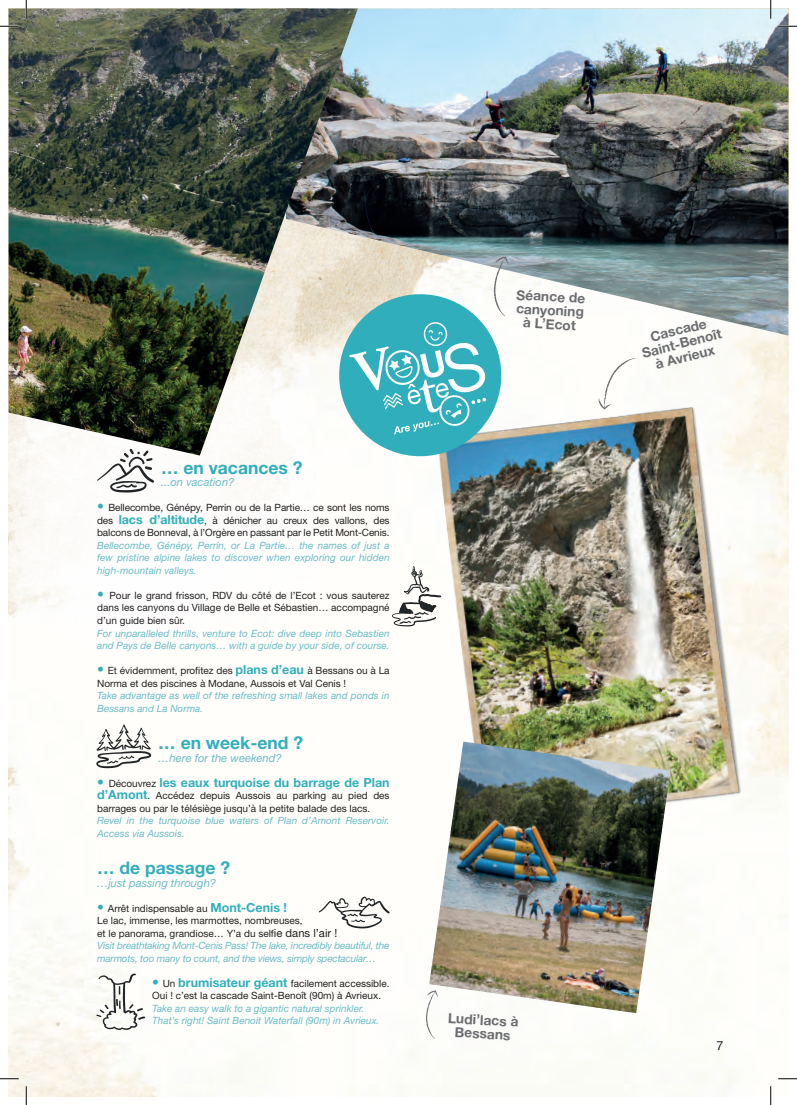
<style>
.page{position:relative;width:797px;height:1105px;background:#fff}
.page>*{position:absolute;margin:0;border:0;box-sizing:border-box;transform-origin:0 0}
.t1{font:700 17.5px "Helvetica Neue LT Std";color:#31aebc}
.t2{font:700 13.75px/13.8px "Helvetica Neue LT Std";color:#6c6d70;text-align:center}
.t3{font:700 12.5px "Helvetica Neue LT Std";color:#31aebc}
.t4{font:12.5px "Helvetica Neue LT Std";color:#231f20}
.t5{font:italic 11.25px "Helvetica Neue LT Std";color:#6bbcc7}
.t6{font:10px/12.5px "Helvetica Neue LT Std";color:#231f20}
.t7{font:italic 10px/12.5px "Helvetica Neue LT Std";color:#6bbcc7}
.t8{font:italic 10px/12.5px "Helvetica Neue LT Std";letter-spacing:-.02em;color:#6bbcc7}
.s1{font-weight:700;font-size:13.75px;color:#31aebc}
.s2{font-weight:700;font-size:12.5px;color:#31aebc}
.s3{font-size:13.75px}
.s4{font-weight:400;font-size:10px;color:#231f20}
.s5{font-weight:700;font-style:normal;font-size:13.75px;color:#31aebc}
.s6{font-style:normal;color:#231f20}
.s7{font-weight:700;font-style:normal;font-size:12.5px;color:#31aebc}
.s8{font-style:normal;font-size:11.25px;color:#231f20}
</style>
<div class="page">
<img style="left:9px;top:461px;width:17px;height:580px">
<img style="left:358px;top:9px;width:430px;height:327px">
<img style="left:9px;top:9px;width:349px;height:446px">
<svg style="left:598px;top:358px;width:37px;height:38px"></svg>
<img style="left:9px;top:700px;width:9px;height:73px">
<img style="left:426px;top:396px;width:329px;height:440px">
<svg style="left:96px;top:973px;width:49px;height:57px"></svg>
<svg style="left:319px;top:897px;width:70px;height:31px"></svg>
<svg style="left:97px;top:449px;width:57px;height:44px"></svg>
<svg style="left:392px;top:566px;width:49px;height:60px"></svg>
<svg style="left:96px;top:724px;width:55px;height:44px"></svg>
<svg style="left:329px;top:256px;width:182px;height:210px"></svg>
<img style="left:429px;top:742px;width:241px;height:271px">
<svg style="left:426px;top:990px;width:13px;height:49px"></svg>
<svg style="left:0;top:25px;width:19px;height:2px"></svg>
<svg style="left:778px;top:25px;width:19px;height:2px"></svg>
<svg style="left:0;top:1078px;width:19px;height:1px"></svg>
<svg style="left:778px;top:1078px;width:19px;height:1px"></svg>
<svg style="left:25px;top:0;width:2px;height:19px"></svg>
<svg style="left:25px;top:1086px;width:2px;height:19px"></svg>
<svg style="left:770px;top:0;width:1px;height:19px"></svg>
<svg style="left:770px;top:1086px;width:1px;height:19px"></svg>
<h1 class="t1" style="left:161px;top:457px;width:143px">… en vacances ?</h1>
<p class="t5" style="left:161px;top:476px;width:75px">...on vacation?</p>
<p class="t6" style="left:97px;top:501px;width:294px;text-align:justify"><span class="s1">•</span> Bellecombe, Génépy, Perrin ou de la Partie… ce sont les noms des <span class="s2">lacs d’altitude</span>, à dénicher au creux des vallons, des balcons de Bonneval, à l’Orgère en passant par le Petit Mont-Cenis.</p>
<p class="t7" style="left:97px;top:539px;width:294px;text-align:justify">Bellecombe, Génépy, Perrin, or La Partie… the names of just a few pristine alpine lakes to discover when exploring our hidden high-mountain valleys.</p>
<p class="t6" style="left:97px;top:589px;width:294px;text-align:justify"><span class="s1">•</span> Pour le grand frisson, RDV du côté de l’Ecot : vous sauterez dans les canyons du Village de Belle et Sébastien… accompagné d’un guide bien sûr.</p>
<p class="t7" style="left:97px;top:626px;width:294px">For unparalleled thrills, venture to Ecot: dive deep into Sebastien and Pays de Belle canyons… with a guide by your side, of course.</p>
<p class="t6" style="left:97px;top:664px;width:294px"><span class="s1">•</span> Et évidemment, profitez des <span class="s2">plans d’eau</span> à Bessans ou à La<br>Norma et des piscines à Modane, Aussois et Val Cenis !</p>
<p class="t7" style="left:97px;top:689px;width:294px">Take advantage as well of the refreshing small lakes and ponds in<br>Bessans and La Norma.</p>
<h1 class="t1" style="left:158px;top:732px;width:146px">… en week-end ?</h1>
<p class="t5" style="left:158px;top:751px;width:125px">…here for the weekend?</p>
<p class="t3" style="left:97px;top:774px;width:294px"><span class="s3">•</span> <span class="s4">Découvrez</span> les eaux turquoise du barrage de Plan</p>
<p class="t6" style="left:97px;top:789px;width:294px"><span class="s2">d’Amont</span>. Accédez depuis Aussois au parking au pied des barrages ou par le télésiège jusqu’à la petite balade des lacs.</p>
<p class="t7" style="left:97px;top:814px;width:294px">Revel in the turquoise blue waters of Plan d’Amont Reservoir.<br>Access via Aussois.</p>
<h1 class="t1" style="left:97px;top:857px;width:134px">… de passage ?</h1>
<p class="t5" style="left:97px;top:876px;width:120px">…just passing through?</p>
<p class="t8" style="left:97px;top:901px;width:294px"><span class="s5">•</span> <span class="s6">Arrêt indispensable au</span> <span class="s7">Mont-Cenis !<br></span><span class="s6">Le lac, immense, les marmottes, nombreuses,<br>et le panorama, grandiose… Y’a du self</span><span class="s8">ie dans l’air !<br></span>Visit breathtaking Mont-Cenis Pass! The lake, incredibly beautiful, the marmots, too many to count, and the views, simply spectacular…</p>
<p class="t6" style="left:152px;top:976px;width:239px"><span class="s1">•</span> Un <span class="s2">brumisateur géant</span> facilement accessible.<br>Oui ! c’est la cascade Saint-Benoît (90m) à Avrieux.</p>
<p class="t7" style="left:152px;top:1001px;width:229px">Take an easy walk to a gigantic natural sprinkler.<br>That’s right! Saint Benoit Waterfall (90m) in Avrieux.</p>
<h2 class="t2" style="left:517px;top:287px;width:70px;rotate:3deg">Séance de canyoning à L’Ecot</h2>
<h2 class="t2" style="left:637px;top:333px;width:83px;rotate:-14deg">Cascade<br>Saint-Benoît à Avrieux</h2>
<h2 class="t2" style="left:448px;top:1011px;width:72px;rotate:3deg">Ludi’lacs à<br>Bessans</h2>
<p class="t4" style="left:716px;top:1038px;width:8px">7</p>
</div>
